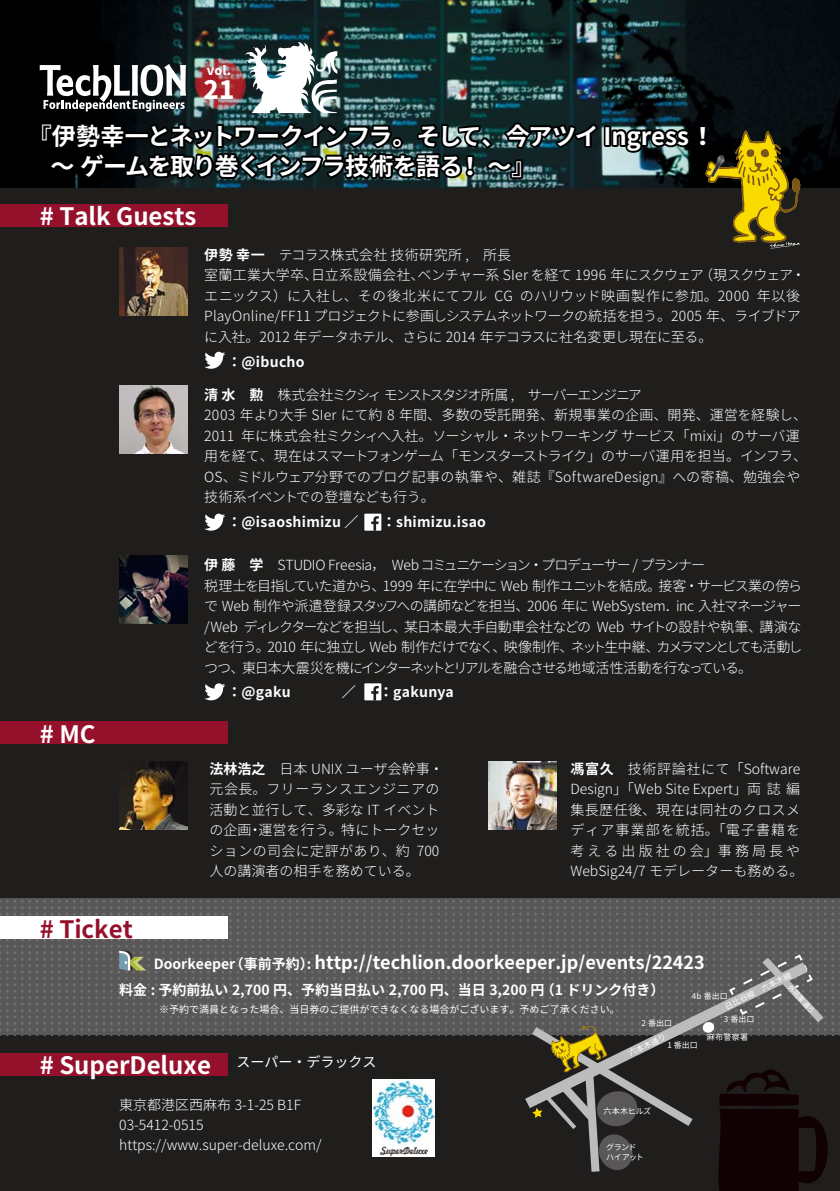
<style>
.page{position:relative;width:840px;height:1191px;background:#fff}
.page>*{position:absolute;margin:0;border:0;box-sizing:border-box;transform-origin:0 0}
.t1{font:900 25.2px "Noto Sans CJ Kjp";color:#fff}
.t2{font:700 24px/30px "Noto Sans CJ Kjp";letter-spacing:-.06em;color:#fff}
.t3{font:700 24px "Noto Sans CJ Kjp";letter-spacing:-.01em;color:#fff}
.t4{font:700 24px "Noto Sans CJ Kjp";letter-spacing:-.065em;color:#fff}
.t5{font:700 24px "Noto Sans CJ Kjp";color:#95102b}
.t6{font:700 18px "Noto Sans CJ Kjp";color:#fff}
.t7{font:300 14px/20.4px "Noto Sans CJ Kjp";letter-spacing:-.005em;color:#fff}
.t8{font:300 14px/20.4px "Noto Sans CJ Kjp";letter-spacing:.03em;color:#fff}
.t9{font:700 14px "Noto Sans CJ Kjp";color:#fff}
.t10{font:300 14px/20.4px "Noto Sans CJ Kjp";letter-spacing:-.075em;color:#fff}
.t11{font:300 14px "Noto Sans CJ Kjp";letter-spacing:-.11em;color:#fff}
.t12{font:300 14px "Noto Sans CJ Kjp";letter-spacing:-.035em;color:#fff}
.t13{font:300 14px/20.4px "Noto Sans CJ Kjp";letter-spacing:-.085em;color:#fff}
.t14{font:300 14px "Noto Sans CJ Kjp";letter-spacing:-.03em;color:#fff}
.t15{font:700 14px "Noto Sans CJ Kjp";letter-spacing:.02em;color:#fff}
.t16{font:300 14px "Noto Sans CJ Kjp";letter-spacing:-.04em;color:#fff}
.t17{font:300 14px "Noto Sans CJ Kjp";letter-spacing:.015em;color:#fff}
.t18{font:300 14px "Noto Sans CJ Kjp";letter-spacing:-.045em;color:#fff}
.t19{font:300 14px "Noto Sans CJ Kjp";letter-spacing:.025em;color:#fff}
.t20{font:300 14px "Noto Sans CJ Kjp";letter-spacing:.02em;color:#fff}
.t21{font:300 14px "Noto Sans CJ Kjp";letter-spacing:-.09em;color:#fff}
.t22{font:300 14px "Noto Sans CJ Kjp";letter-spacing:-.14em;color:#fff}
.t23{font:14px "Noto Sans CJ Kjp";color:#fff}
.t24{font:900 12.6px "Noto Sans CJ Kjp";color:#fff}
.t25{font:10px "Noto Sans CJ Kjp";color:#fff}
.t26{font:8px "Noto Sans CJ Kjp";letter-spacing:-.005em;color:#fff}
.t27{font:8px/10px "Noto Sans CJ Kjp";letter-spacing:-.08em;color:#fff}
.t28{font:7px "Noto Sans CJ Kjp";color:#fff}
.s1{font-weight:700}
</style>
<div class="page">
<div style="left:0;top:0;width:839px;height:1191px;background:#1f1e1d"></div>
<img style="left:0;top:0;width:839px;height:187px">
<svg style="left:0;top:899px;width:839px;height:136px;background:#5c5a5a"></svg>
<svg style="left:718px;top:1109px;width:109px;height:82px"></svg>
<svg style="left:727px;top:953px;width:96px;height:69px;background:#686666"></svg>
<svg style="left:525px;top:962px;width:282px;height:146px;fill:#595757"></svg>
<img style="left:119px;top:761px;width:68px;height:68px">
<svg style="left:119px;top:950px;width:27px;height:20px"></svg>
<svg style="left:204px;top:352px;width:21px;height:17px"></svg>
<div style="left:364px;top:513px;width:17px;height:17px;background:#fff"></div>
<svg style="left:371px;top:516px;width:7px;height:14px"></svg>
<svg style="left:204px;top:513px;width:21px;height:17px"></svg>
<svg style="left:532px;top:1025px;width:160px;height:147px"></svg>
<img style="left:372px;top:1079px;width:62px;height:78px">
<div style="left:0;top:204px;width:227px;height:23px;background:#95102b"></div>
<div style="left:0;top:1053px;width:227px;height:23px;background:#95102b"></div>
<div style="left:0;top:916px;width:227px;height:22px;background:#fff"></div>
<div style="left:0;top:721px;width:227px;height:23px;background:#95102b"></div>
<div style="left:364px;top:683px;width:17px;height:17px;background:#fff"></div>
<svg style="left:371px;top:686px;width:7px;height:14px"></svg>
<svg style="left:204px;top:683px;width:21px;height:17px"></svg>
<img style="left:488px;top:761px;width:68px;height:68px">
<img style="left:119px;top:248px;width:68px;height:68px">
<img style="left:119px;top:385px;width:68px;height:69px">
<img style="left:119px;top:556px;width:68px;height:68px">
<div style="left:603px;top:125px;width:8px;height:22px;border:4px solid #000"></div>
<svg style="left:609px;top:123px;width:190px;height:125px"></svg>
<img style="left:38px;top:41px;width:563px;height:141px">
<p class="t24" style="left:207px;top:63px;width:26px">vol.</p>
<h1 class="t1" style="left:203px;top:75px;width:32px">21</h1>
<h2 class="t2" style="left:458px;top:122px;width:258px;text-indent:-430px">『伊勢幸一とネットワークインフラ。そして、今アツイ Ingress! !~『</h2>
<h2 class="t4" style="left:51px;top:153px;width:414px">～ゲームを取り巻くインフラ技術を語る</h2>
<h2 class="t3" style="left:40px;top:203px;width:158px"># Talk Guests</h2>
<p class="t17" style="left:204px;top:247px;width:308px"><span class="s1">伊勢幸一　</span>テコラス株式会社技術研究所　, 所長</p>
<p class="t7" style="left:698px;top:265px;width:108px">（現スクウェア・</p>
<p class="t20" style="left:204px;top:267px;width:115px">室蘭工業大学卒、</p>
<p class="t7" style="left:417px;top:265px;width:288px">ベンチャー系 SIer を経て 1996 年にスクウェア</p>
<p class="t20" style="left:311px;top:267px;width:115px">日立系設備会社、</p>
<p class="t7" style="left:204px;top:286px;width:597px">エニックス）に入社し、その後北米にてフル<br>PlayOnline/FF11 プロジェクトに参画しシステムネットワークの統括を担う。2005 年、ライブドアに入社。2012 年データホテル、さらに 2014 年テコラスに社名変更し現在に至る。</p>
<p class="t9" style="left:227px;top:353px;width:79px">：@ibucho</p>
<p class="t7" style="left:756px;top:286px;width:45px">年以後</p>
<p class="t19" style="left:519px;top:288px;width:231px">のハリウッド映画製作に参加。2000</p>
<p class="t7" style="left:494px;top:286px;width:20px">CG</p>
<p class="t11" style="left:204px;top:387px;width:438px"><span class="s1">清水　勲　</span>株式会社ミクシィモンストスタジオ所属　, サーバーエンジニア</p>
<p class="t7" style="left:204px;top:405px;width:604px">2003 年より大手 SIer にて約 8 年間、多数の受託開発、新規事業の企画、開発、運営を経験し、</p>
<p class="t14" style="left:241px;top:428px;width:559px">年に株式会社ミクシィへ入社。ソーシャル・ネットワーキングサービス「mixi」のサーバ運</p>
<p class="t7" style="left:204px;top:426px;width:604px">2011<br>用を経て、現在はスマートフォンゲーム「モンスターストライク」のサーバ運用を担当。インフラ、OS、ミドルウェア分野でのブログ記事の執筆や、雑誌『SoftwareDesign』への寄稿、勉強会や技術系イベントでの登壇なども行う。</p>
<p class="t15" style="left:368px;top:514px;width:119px">　：shimizu.isao</p>
<p class="t15" style="left:227px;top:514px;width:132px">：@isaoshimizu ／</p>
<h2 class="t3" style="left:40px;top:720px;width:57px">#MC</h2>
<p class="t10" style="left:658px;top:555px;width:145px;text-indent:-454px"><span class="s1">伊藤　学　</span>STUDIO Freesia 　， Web コミュニケーション・プロデューサー / プランナー<br>接客・サービス業の傍ら</p>
<p class="t12" style="left:382px;top:577px;width:279px">1999 年に在学中に Web 制作ユニットを結成。</p>
<p class="t21" style="left:204px;top:577px;width:183px">税理士を目指していた道から、</p>
<p class="t7" style="left:527px;top:596px;width:153px">2006 年に WebSystem．</p>
<p class="t16" style="left:204px;top:598px;width:327px">で Web 制作や派遣登録スタッフへの講師などを担当、</p>
<p class="t10" style="left:675px;top:596px;width:127px">inc 入社マネージャー</p>
<p class="t11" style="left:204px;top:618px;width:204px">/Web ディレクターなどを担当し、</p>
<p class="t12" style="left:404px;top:618px;width:359px">某日本最大手自動車会社などの Web サイトの設計や執筆、</p>
<p class="t7" style="left:759px;top:616px;width:43px">講演な</p>
<p class="t18" style="left:267px;top:639px;width:240px">2010 年に独立し Web 制作だけでなく、</p>
<p class="t13" style="left:242px;top:637px;width:511px;text-indent:-38px">どを行う。<br>東日本大震災を機にインターネットとリアルを融合させる地域活性活動を行なっている。</p>
<p class="t7" style="left:570px;top:637px;width:90px">ネット生中継、</p>
<p class="t7" style="left:503px;top:637px;width:71px">映像制作、</p>
<p class="t22" style="left:656px;top:639px;width:147px">カメラマンとしても活動し</p>
<p class="t7" style="left:204px;top:657px;width:42px">つつ、</p>
<p class="t9" style="left:227px;top:684px;width:65px">：@gaku</p>
<p class="t9" style="left:341px;top:684px;width:15px">／</p>
<p class="t15" style="left:365px;top:684px;width:90px">　：gakunya</p>
<p class="t7" style="left:209px;top:759px;width:235px;text-align:right"><span class="s1">法林浩之　</span>日本 UNIX ユーザ会幹事・元会長。フリーランスエンジニアの活動と並行して、多彩な IT イベント運営を行う。特にトークセッ</p>
<p class="t7" style="left:209px;top:820px;width:43px">の企画</p>
<p class="t7" style="left:248px;top:820px;width:15px">・</p>
<p class="t7" style="left:209px;top:841px;width:211px">ションの司会に定評があり、約人の講演者の相手を務めている。</p>
<p class="t7" style="left:416px;top:841px;width:24px">700</p>
<p class="t8" style="left:570px;top:759px;width:234px"><span class="s1">馮富久　</span>技術評論社にて「Software<br>Design」「Web Site Expert」両誌編集長歴任後、現在は同社のクロスメディア事業部を統括。「電子書籍を考える出版社の会」事務局長や<br>WebSig24/7 モデレーターも務める。</p>
<h2 class="t5" style="left:40px;top:915px;width:95px"># Ticket</h2>
<p class="t6" style="left:314px;top:952px;width:391px">http://techlion.doorkeeper.jp/events/22423</p>
<p class="t9" style="left:230px;top:955px;width:86px">（事前予約 :）</p>
<p class="t9" style="left:154px;top:955px;width:83px">Doorkeeper</p>
<p class="t26" style="left:723px;top:1002px;width:75px;rotate:-26deg">日比谷線　六本木線</p>
<p class="t9" style="left:540px;top:981px;width:125px">（1 ドリンク付き(</p>
<p class="t9" style="left:119px;top:981px;width:426px">料金 : 予約前払い 2,700 円、予約当日払い 2,700 円、当日 3,200 円</p>
<p class="t25" style="left:119px;top:1004px;width:501px">　　　　※予約で満員となった場合、当日券のご提供ができなくなる場合がございます。予めご了承ください。</p>
<p class="t28" style="left:791px;top:983px;width:37px;rotate:47deg">外苑東通り</p>
<p class="t26" style="left:691px;top:991px;width:37px">b4 番出口</p>
<p class="t26" style="left:723px;top:1015px;width:32px">3 番出口</p>
<p class="t26" style="left:641px;top:1018px;width:32px">2 番出口</p>
<h2 class="t3" style="left:40px;top:1052px;width:173px"># SuperDeluxe</h2>
<p class="t23" style="left:236px;top:1053px;width:141px">スーパー・デラックス</p>
<p class="t7" style="left:119px;top:1095px;width:204px">東京都港区西麻布 3-1-25 B F1<br>03-5412-0515 https://www.super-deluxe.com/</p>
<p class="t26" style="left:626px;top:1049px;width:42px;rotate:-26deg">六本木通り</p>
<p class="t26" style="left:706px;top:1032px;width:43px">麻布警察署</p>
<p class="t26" style="left:667px;top:1040px;width:32px">1 番出口</p>
<p class="t26" style="left:603px;top:1107px;width:49px">六本木ヒルズ</p>
<p class="t27" style="left:606px;top:1142px;width:39px">グランドハイアット</p>
</div>
